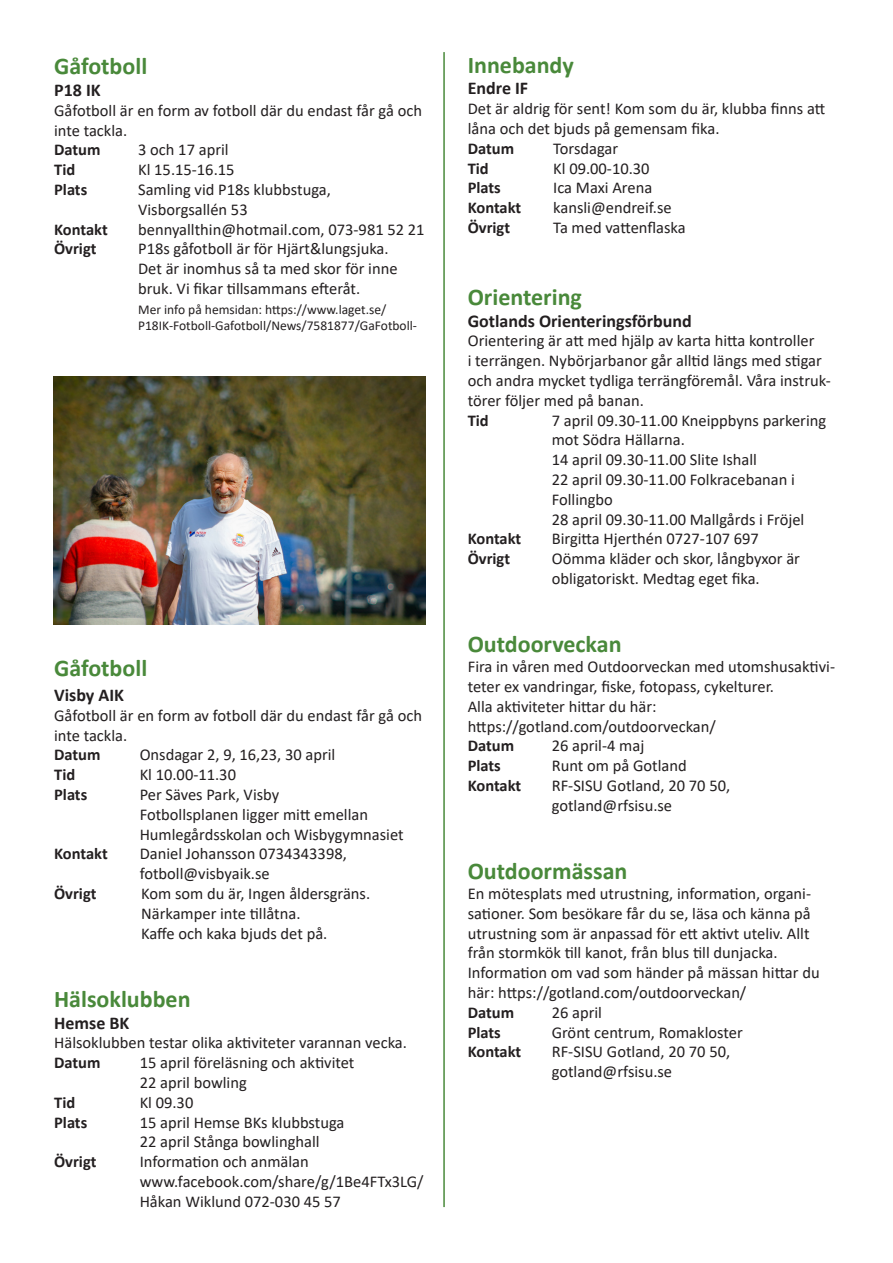
<style>
.page{position:relative;width:893px;height:1263px;background:#fff}
.page>*{position:absolute;margin:0;border:0;box-sizing:border-box;transform-origin:0 0}
.t1{font:700 24px "Calibri";color:#49893a}
.t2{font:700 18px "Calibri";color:#231f20}
.t3{font:16.5px/19.8px "Calibri";color:#231f20}
.t4{font:700 16.5px "Calibri";color:#231f20}
.t5{font:13.5px/16.2px "Calibri";color:#231f20}
</style>
<div class="page">
<hr style="left:443px;top:52px;width:2px;height:1155px;background:#49893a">
<img style="left:54px;top:377px;width:371px;height:247px">
<p class="t1" style="left:54px;top:50px;width:95px">Gåfotboll</p>
<p class="t2" style="left:54px;top:77px;width:48px">P18 IK</p>
<p class="t3" style="left:54px;top:100px;width:369px">Gåfotboll är en form av fotboll där du endast får gå och inte tackla.</p>
<p class="t4" style="left:54px;top:138px;width:48px">Datum</p>
<p class="t3" style="left:138px;top:140px;width:92px">3 och 17 april</p>
<p class="t4" style="left:54px;top:158px;width:23px">Tid</p>
<p class="t3" style="left:138px;top:159px;width:98px">Kl 15.15-16.15</p>
<p class="t4" style="left:54px;top:178px;width:35px">Plats</p>
<p class="t3" style="left:138px;top:179px;width:194px">Samling vid P18s klubbstuga,</p>
<p class="t3" style="left:138px;top:199px;width:111px">Visborgsallén 53</p>
<p class="t4" style="left:54px;top:218px;width:55px">Kontakt</p>
<p class="t3" style="left:138px;top:219px;width:288px">bennyallthin@hotmail.com, 073-981 52 21</p>
<p class="t4" style="left:54px;top:237px;width:44px">Övrigt</p>
<p class="t3" style="left:138px;top:239px;width:252px">P18s gåfotboll är för Hjärt&amp;lungsjuka.</p>
<p class="t3" style="left:138px;top:258px;width:261px">Det är inomhus så ta med skor för inne bruk. Vi fikar tillsammans efteråt.</p>
<p class="t5" style="left:138px;top:301px;width:280px">Mer info på hemsidan: https://www.laget.se/<br>P18IK-Fotboll-Gafotboll/News/7581877/GaFotboll-</p>
<p class="t1" style="left:54px;top:651px;width:95px">Gåfotboll</p>
<p class="t2" style="left:54px;top:682px;width:71px">Visby AIK</p>
<p class="t3" style="left:54px;top:705px;width:369px">Gåfotboll är en form av fotboll där du endast får gå och inte tackla.</p>
<p class="t4" style="left:54px;top:743px;width:48px">Datum</p>
<p class="t3" style="left:140px;top:744px;width:197px">Onsdagar 2, 9, 16,23, 30 april</p>
<p class="t4" style="left:54px;top:763px;width:23px">Tid</p>
<p class="t3" style="left:140px;top:764px;width:98px">Kl 10.00-11.30</p>
<p class="t4" style="left:54px;top:783px;width:35px">Plats</p>
<p class="t3" style="left:140px;top:784px;width:266px">Per Säves Park, Visby<br>Fotbollsplanen ligger mitt emellan<br>Humlegårdsskolan och Wisbygymnasiet</p>
<p class="t4" style="left:54px;top:842px;width:55px">Kontakt</p>
<p class="t3" style="left:140px;top:843px;width:209px">Daniel Johansson 0734343398, fotboll@visbyaik.se</p>
<p class="t4" style="left:54px;top:882px;width:44px">Övrigt</p>
<p class="t3" style="left:141px;top:883px;width:231px">Kom som du är, Ingen åldersgräns.<br>Närkamper inte tillåtna.</p>
<p class="t3" style="left:141px;top:923px;width:188px">Kaffe och kaka bjuds det på.</p>
<p class="t1" style="left:54px;top:982px;width:138px">Hälsoklubben</p>
<p class="t2" style="left:54px;top:1010px;width:77px">Hemse BK</p>
<p class="t3" style="left:54px;top:1032px;width:354px">Hälsoklubben testar olika aktiviteter varannan vecka.</p>
<p class="t4" style="left:54px;top:1051px;width:48px">Datum</p>
<p class="t3" style="left:140px;top:1052px;width:216px">15 april föreläsning och aktivitet</p>
<p class="t3" style="left:140px;top:1072px;width:109px">22 april bowling</p>
<p class="t4" style="left:54px;top:1091px;width:23px">Tid</p>
<p class="t3" style="left:140px;top:1092px;width:55px">Kl 09.30</p>
<p class="t4" style="left:54px;top:1110px;width:35px">Plats</p>
<p class="t3" style="left:140px;top:1112px;width:206px">15 april Hemse BKs klubbstuga</p>
<p class="t3" style="left:140px;top:1131px;width:181px">22 april Stånga bowlinghall</p>
<p class="t4" style="left:54px;top:1150px;width:44px">Övrigt</p>
<p class="t3" style="left:140px;top:1151px;width:285px">Information och anmälan www.facebook.com/share/g/1Be4FTx3LG/</p>
<p class="t3" style="left:140px;top:1191px;width:203px">Håkan Wiklund 072-030 45 57</p>
<p class="t1" style="left:468px;top:48px;width:108px">Innebandy</p>
<p class="t2" style="left:468px;top:76px;width:62px">Endre IF</p>
<p class="t3" style="left:468px;top:98px;width:359px">Det är aldrig för sent! Kom som du är, klubba finns att låna och det bjuds på gemensam fika.</p>
<p class="t4" style="left:468px;top:137px;width:48px">Datum</p>
<p class="t3" style="left:553px;top:138px;width:66px">Torsdagar</p>
<p class="t4" style="left:468px;top:156px;width:23px">Tid</p>
<p class="t3" style="left:553px;top:158px;width:98px">Kl 09.00-10.30</p>
<p class="t4" style="left:468px;top:176px;width:35px">Plats</p>
<p class="t3" style="left:553px;top:178px;width:101px">Ica Maxi Arena</p>
<p class="t4" style="left:468px;top:196px;width:55px">Kontakt</p>
<p class="t3" style="left:553px;top:197px;width:120px">kansli@endreif.se</p>
<p class="t4" style="left:468px;top:216px;width:44px">Övrigt</p>
<p class="t3" style="left:553px;top:217px;width:134px">Ta med vattenflaska</p>
<p class="t1" style="left:468px;top:280px;width:116px">Orientering</p>
<p class="t2" style="left:468px;top:308px;width:226px">Gotlands Orienteringsförbund</p>
<p class="t3" style="left:468px;top:331px;width:364px">Orientering är att med hjälp av karta hitta kontroller<br>i terrängen. Nybörjarbanor går alltid längs med stigar och andra mycket tydliga terrängföremål. Våra instruk&shy;törer följer med på banan.</p>
<p class="t4" style="left:468px;top:408px;width:23px">Tid</p>
<p class="t3" style="left:552px;top:410px;width:276px">7 april 09.30-11.00 Kneippbyns parkering mot Södra Hällarna.</p>
<p class="t3" style="left:552px;top:449px;width:207px">14 april 09.30-11.00 Slite Ishall</p>
<p class="t3" style="left:552px;top:469px;width:245px">22 april 09.30-11.00 Folkracebanan i</p>
<p class="t3" style="left:552px;top:489px;width:63px">Follingbo</p>
<p class="t3" style="left:552px;top:509px;width:254px">28 april 09.30-11.00 Mallgårds i Fröjel</p>
<p class="t4" style="left:468px;top:527px;width:55px">Kontakt</p>
<p class="t3" style="left:552px;top:529px;width:209px">Birgitta Hjerthén 0727-107 697</p>
<p class="t4" style="left:468px;top:547px;width:44px">Övrigt</p>
<p class="t3" style="left:552px;top:548px;width:250px">Oömma kläder och skor, långbyxor är</p>
<p class="t3" style="left:552px;top:568px;width:209px">obligatoriskt. Medtag eget fika.</p>
<p class="t1" style="left:468px;top:627px;width:155px">Outdoorveckan</p>
<p class="t3" style="left:468px;top:656px;width:369px">Fira in våren med Outdoorveckan med utomshusaktivi&shy;teter ex vandringar, fiske, fotopass, cykelturer.</p>
<p class="t3" style="left:468px;top:696px;width:190px">Alla aktiviteter hittar du här:</p>
<p class="t3" style="left:468px;top:716px;width:250px">https://gotland.com/outdoorveckan/</p>
<p class="t4" style="left:468px;top:734px;width:48px">Datum</p>
<p class="t3" style="left:552px;top:736px;width:94px">26 april-4 maj</p>
<p class="t4" style="left:468px;top:754px;width:35px">Plats</p>
<p class="t3" style="left:552px;top:755px;width:136px">Runt om på Gotland</p>
<p class="t4" style="left:468px;top:774px;width:55px">Kontakt</p>
<p class="t3" style="left:552px;top:775px;width:180px">RF-SISU Gotland, 20 70 50,</p>
<p class="t3" style="left:552px;top:795px;width:122px">gotland@rfsisu.se</p>
<p class="t1" style="left:468px;top:854px;width:161px">Outdoormässan</p>
<p class="t3" style="left:468px;top:883px;width:345px;text-align:justify">En mötesplats med utrustning, information, organi&shy;sationer. Som besökare får du se, läsa och känna på utrustning som är anpassad för ett aktivt uteliv. Allt från stormkök till kanot, från blus till dunjacka.</p>
<p class="t3" style="left:468px;top:962px;width:353px">Information om vad som händer på mässan hittar du här: https://gotland.com/outdoorveckan/</p>
<p class="t4" style="left:468px;top:1001px;width:48px">Datum</p>
<p class="t3" style="left:552px;top:1002px;width:52px">26 april</p>
<p class="t4" style="left:468px;top:1020px;width:35px">Plats</p>
<p class="t3" style="left:552px;top:1022px;width:193px">Grönt centrum, Romakloster</p>
<p class="t4" style="left:468px;top:1040px;width:55px">Kontakt</p>
<p class="t3" style="left:552px;top:1042px;width:180px">RF-SISU Gotland, 20 70 50,</p>
<p class="t3" style="left:552px;top:1061px;width:122px">gotland@rfsisu.se</p>
</div>
